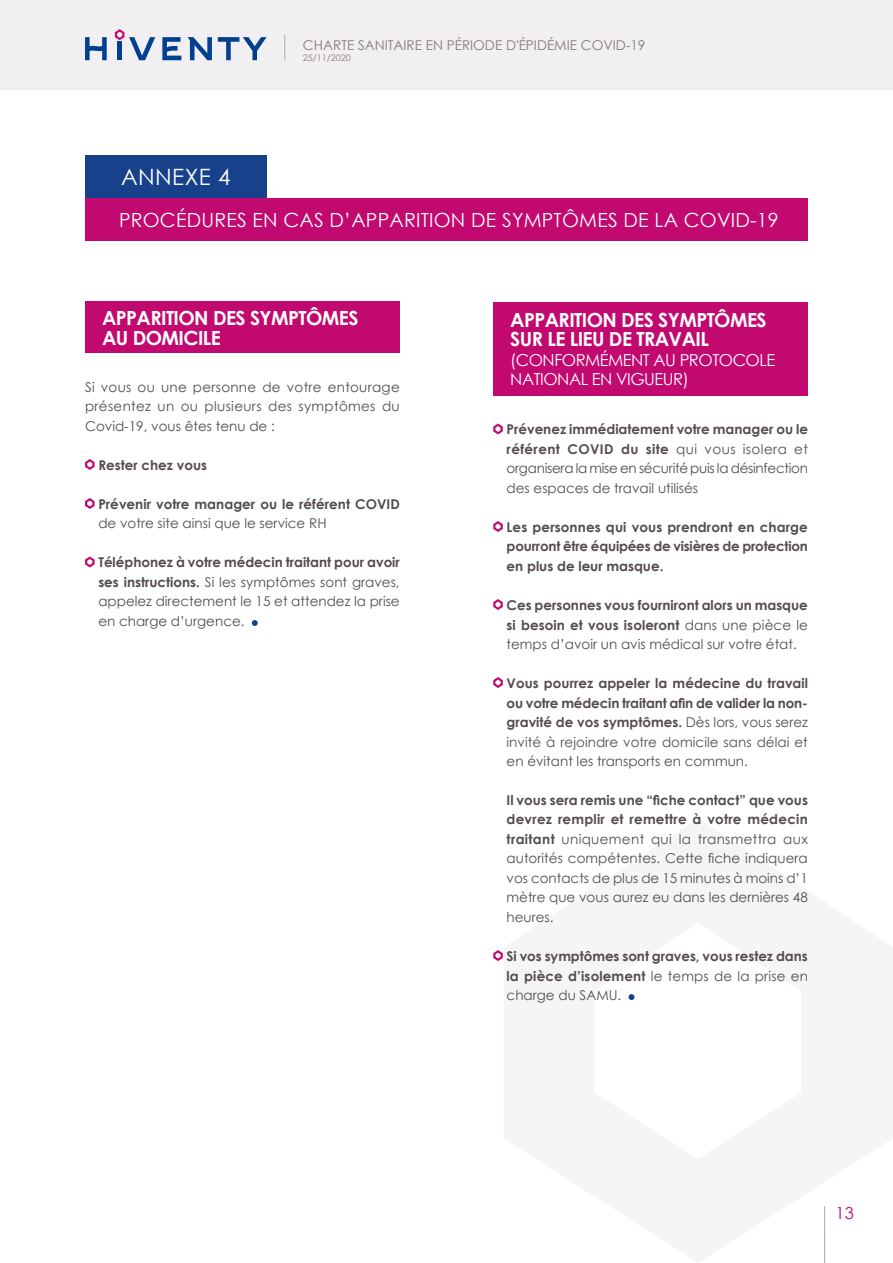
<style>
.page{position:relative;width:893px;height:1263px;background:#fff}
.page>*{position:absolute;margin:0;border:0;box-sizing:border-box;transform-origin:0 0}
.t1{font:22.5px "Century Gothic";letter-spacing:.02em;color:#fff}
.t2{font:700 19.5px/19.5px "Century Gothic";letter-spacing:-.03em;color:#fff}
.t3{font:19.5px "Century Gothic";letter-spacing:.01em;color:#fff}
.t4{font:16.5px/19.5px "Century Gothic";letter-spacing:-.03em;color:#fff}
.t5{font:16.5px "Century Gothic";color:#c20970}
.t6{font:13.5px/19.5px "Century Gothic";color:#534c50;text-align:justify}
.t7{font:700 13.5px/19.5px "Century Gothic";color:#534c50;text-align:justify}
.t8{font:13.5px "Century Gothic";color:#847980}
.t9{font:9px "Century Gothic";color:#847980}
.s1{font-weight:700}
.s2{font-weight:400}
</style>
<div class="page">
<div style="left:0;top:0;width:893px;height:89px;background:#f1eff1"></div>
<svg style="left:85px;top:37px;width:22px;height:23px"></svg>
<svg style="left:162px;top:37px;width:19px;height:23px"></svg>
<svg style="left:188px;top:37px;width:24px;height:23px"></svg>
<svg style="left:218px;top:37px;width:49px;height:23px"></svg>
<svg style="left:115px;top:29px;width:40px;height:31px"></svg>
<svg style="left:284px;top:35px;width:1px;height:25px"></svg>
<div style="left:85px;top:155px;width:182px;height:43px;background:#17428b"></div>
<div style="left:85px;top:199px;width:723px;height:42px;background:#c20970"></div>
<div style="left:85px;top:302px;width:315px;height:51px;background:#c20970"></div>
<svg style="left:85px;top:459px;width:10px;height:11px"></svg>
<svg style="left:85px;top:498px;width:10px;height:11px"></svg>
<svg style="left:85px;top:556px;width:10px;height:11px"></svg>
<svg style="left:252px;top:620px;width:6px;height:6px"></svg>
<div style="left:493px;top:302px;width:315px;height:93px;background:#c20970"></div>
<svg style="left:493px;top:423px;width:10px;height:11px"></svg>
<svg style="left:493px;top:521px;width:10px;height:11px"></svg>
<svg style="left:493px;top:599px;width:10px;height:11px"></svg>
<svg style="left:493px;top:677px;width:10px;height:11px"></svg>
<svg style="left:493px;top:950px;width:10px;height:11px"></svg>
<svg style="left:629px;top:994px;width:5px;height:6px"></svg>
<p class="t8" style="left:303px;top:35px;width:344px">CHARTE SANITAIRE EN PÉRIODE D'ÉPIDÉMIE COVID-19</p>
<p class="t9" style="left:303px;top:52px;width:49px">25/11/2020</p>
<h1 class="t1" style="left:121px;top:161px;width:111px">ANNEXE 4</h1>
<h2 class="t3" style="left:119px;top:207px;width:661px">PROCÉDURES EN CAS D’APPARITION DE SYMPTÔMES DE LA COVID-19</h2>
<h2 class="t2" style="left:102px;top:307px;width:258px">APPARITION DES SYMPTÔMES<br>AU DOMICILE</h2>
<p class="t6" style="left:85px;top:377px;width:316px">Si vous ou une personne de votre entourage présentez un ou plusieurs des symptômes du Covid-19, vous êtes tenu de :</p>
<p class="t7" style="left:98px;top:455px;width:110px">Rester chez vous</p>
<p class="t7" style="left:98px;top:494px;width:303px">Prévenir votre manager ou le référent COVID</p>
<p class="t6" style="left:98px;top:514px;width:230px">de votre site ainsi que le service RH</p>
<p class="t6" style="left:98px;top:553px;width:303px"><span class="s1">Téléphonez à votre médecin traitant pour avoir ses instructions.</span> Si les symptômes sont graves, appelez directement le 15 et attendez la prise en charge d’urgence.</p>
<h2 class="t2" style="left:510px;top:309px;width:258px">APPARITION DES SYMPTÔMES<br>SUR LE LIEU DE TRAVAIL</h2>
<p class="t4" style="left:510px;top:350px;width:267px">(CONFORMÉMENT AU PROTOCOLE<br>NATIONAL EN VIGUEUR)</p>
<p class="t6" style="left:507px;top:420px;width:303px"><span class="s1">Prévenez immédiatement votre manager ou le référent COVID du site</span> qui vous isolera et organisera la mise en sécurité puis la désinfection des espaces de travail utilisés</p>
<p class="t7" style="left:507px;top:517px;width:303px">Les personnes qui vous prendront en charge pourront être équipées de visières de protection en plus de leur masque.</p>
<p class="t7" style="left:507px;top:595px;width:303px">Ces personnes vous fourniront alors un masque si besoin et vous isoleront <span class="s2">dans une pièce le temps d’avoir un avis médical sur votre état.</span></p>
<p class="t7" style="left:507px;top:673px;width:303px">Vous pourrez appeler la médecine du travail ou votre médecin traitant afin de valider la non&shy;gravité de vos symptômes. <span class="s2">Dès lors, vous serez invité à rejoindre votre domicile sans délai et en évitant les transports en commun.</span></p>
<p class="t6" style="left:507px;top:790px;width:303px"><span class="s1">Il vous sera remis une “fiche contact” que vous devrez remplir et remettre à votre médecin traitant</span> uniquement qui la transmettra aux autorités compétentes. Cette fiche indiquera vos contacts de plus de 15 minutes à moins d’1 mètre que vous aurez eu dans les dernières 48 heures.</p>
<p class="t7" style="left:507px;top:946px;width:303px">Si vos symptômes sont graves, vous restez dans la pièce d’isolement <span class="s2">le temps de la prise en charge du SAMU.</span></p>
<p class="t5" style="left:836px;top:1201px;width:20px">13</p>
</div>
